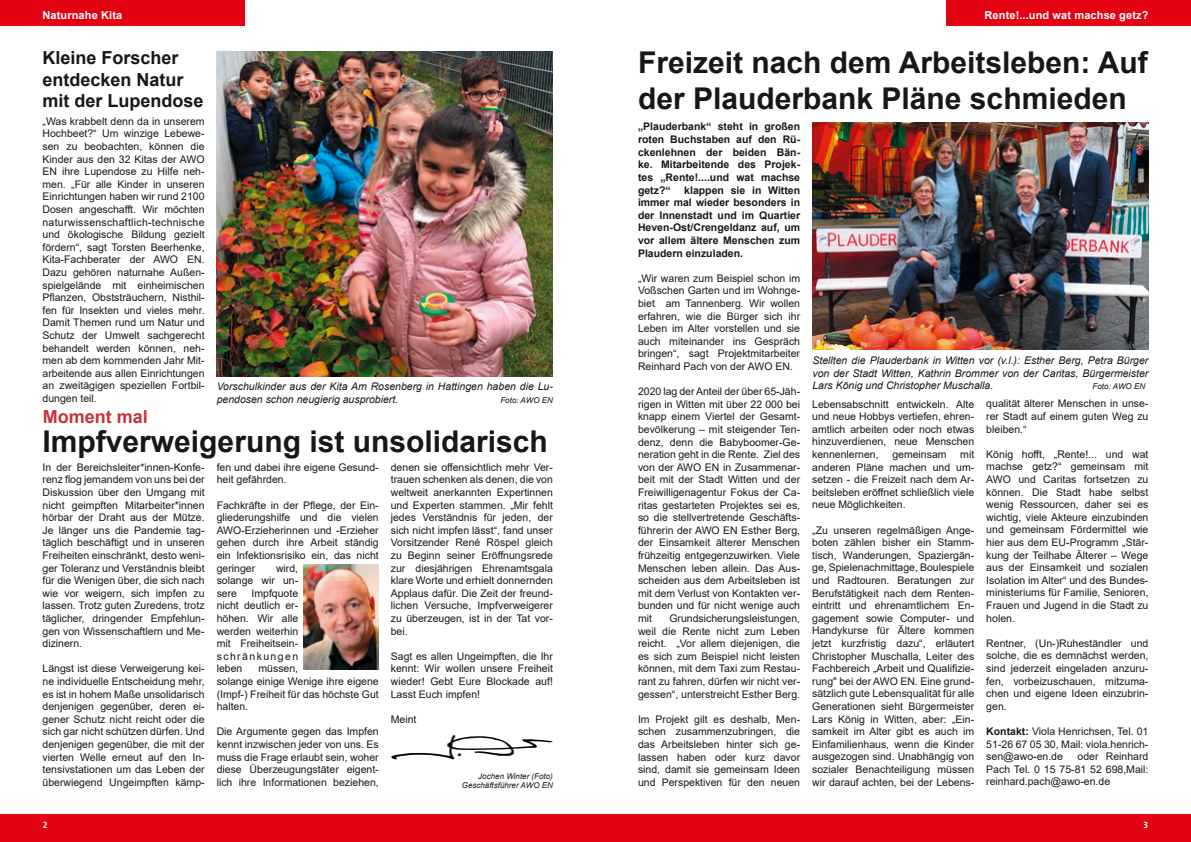
<style>
.page{position:relative;width:1191px;height:842px;background:#fff}
.page>*{position:absolute;margin:0;border:0;box-sizing:border-box;transform-origin:0 0}
.t1{font:700 30px/36px "Arial";color:#181716}
.t2{font:700 18px/21.6px "Arial";color:#181716}
.t3{font:700 18px "Arial";color:#c5333c}
.t4{font:700 11px "Arial";letter-spacing:.01em;color:#fff}
.t5{font:10.5px/12.6px "Arial";color:#181716;text-align:justify}
.t6{font:700 10.5px/12.6px "Arial";color:#181716;text-align:justify}
.t7{font:italic 10.5px/12.6px "Arial";color:#181716;text-align:justify}
.t8{font:700 9px "AWO Fago Office";color:#fff}
.t9{font:italic 8px/9.6px "Arial";color:#181716;text-align:right}
.s1{font-weight:700}
</style>
<div class="page">
<div style="left:0;top:814px;width:1191px;height:28px;background:#e30211"></div>
<div style="left:0;top:0;width:245px;height:26px;background:#e30211"></div>
<div style="left:946px;top:0;width:245px;height:26px;background:#e30211"></div>
<img style="left:304px;top:564px;width:74px;height:105px">
<img style="left:391px;top:735px;width:162px;height:25px">
<img style="left:812px;top:123px;width:336px;height:227px">
<img style="left:217px;top:51px;width:336px;height:326px">
<p class="t4" style="left:43px;top:8px;width:81px">Naturnahe Kita</p>
<p class="t4" style="left:984px;top:8px;width:165px">Rente!...und wat machse getz?</p>
<h2 class="t2" style="left:43px;top:47px;width:163px">Kleine Forscher entdecken Natur mit der Lupendose</h2>
<p class="t5" style="left:43px;top:115px;width:164px">„Was krabbelt denn da in unserem Hochbeet?“ Um winzige Lebewe&shy;sen zu beobachten, können die Kinder aus den 32 Kitas der AWO EN ihre Lupendose zu Hilfe neh&shy;men. „Für alle Kinder in unseren Einrichtungen haben wir rund 2100<br>Dosen angeschafft. Wir möchten naturwissenschaftlich-technische und ökologische Bildung gezielt fördern“, sagt Torsten Beerhenke, Kita-Fachberater der AWO EN.<br>Dazu gehören naturnahe Außen&shy;spielgelände mit einheimischen Pflanzen, Obststräuchern, Nisthil&shy;fen für Insekten und vieles mehr.<br>Damit Themen rund um Natur und Schutz der Umwelt sachgerecht behandelt werden können, neh&shy;men ab dem kommenden Jahr Mit&shy;arbeitende aus allen Einrichtungen an zweitägigen speziellen Fortbil&shy;dungen teil.</p>
<h2 class="t3" style="left:43px;top:404px;width:107px">Moment mal</h2>
<p class="t7" style="left:217px;top:380px;width:338px">Vorschulkinder aus der Kita Am Rosenberg in Hattingen haben die Lu&shy;pendosen schon neugierig ausprobiert.</p>
<p class="t9" style="left:500px;top:395px;width:54px">Foto: AWO EN</p>
<h1 class="t1" style="left:43px;top:424px;width:507px">Impfverweigerung ist unsolidarisch</h1>
<p class="t5" style="left:43px;top:461px;width:164px">In der Bereichsleiter*innen-Konfe&shy;renz flog jemandem von uns bei der Diskussion über den Umgang mit nicht geimpften Mitarbeiter*innen hörbar der Draht aus der Mütze.<br>Je länger uns die Pandemie tag&shy;täglich beschäftigt und in unseren Freiheiten einschränkt, desto weni&shy;ger Toleranz und Verständnis bleibt für die Wenigen über, die sich nach wie vor weigern, sich impfen zu lassen. Trotz guten Zuredens, trotz täglicher, dringender Empfehlun&shy;gen von Wissenschaftlern und Me&shy;dizinern.</p>
<p class="t5" style="left:43px;top:662px;width:164px">Längst ist diese Verweigerung kei&shy;ne individuelle Entscheidung mehr, es ist in hohem Maße unsolidarisch denjenigen gegenüber, deren ei&shy;gener Schutz nicht reicht oder die sich gar nicht schützen dürfen. Und denjenigen gegenüber, die mit der vierten Welle erneut auf den In&shy;tensivstationen um das Leben der überwiegend Ungeimpften kämp-</p>
<p class="t5" style="left:217px;top:461px;width:164px">fen und dabei ihre eigene Gesund&shy;heit gefährden.</p>
<p class="t5" style="left:217px;top:498px;width:164px">Fachkräfte in der Pflege, der Ein&shy;gliederungshilfe und die vielen AWO-Erzieherinnen und -Erzieher gehen durch ihre Arbeit ständig ein Infektionsrisiko ein, das nicht geringer</p>
<p class="t5" style="left:391px;top:461px;width:164px">denen sie offensichtlich mehr Ver&shy;trauen schenken als denen, die von weltweit anerkannten Expertinnen und Experten stammen. „Mir fehlt jedes Verständnis für jeden, der sich nicht impfen lässt“, fand unser Vorsitzender René Röspel gleich zu Beginn seiner Eröffnungsrede zur diesjährigen Ehrenamtsgala klare Worte und erhielt donnernden Applaus dafür. Die Zeit der freund&shy;lichen Versuche, Impfverweigerer zu überzeugen, ist in der Tat vor&shy;bei.</p>
<p class="t5" style="left:391px;top:650px;width:164px">Sagt es allen Ungeimpften, die Ihr kennt: Wir wollen unsere Freiheit wieder! Gebt Eure Blockade auf!<br>Lasst Euch impfen!</p>
<p class="t5" style="left:391px;top:713px;width:27px">Meint</p>
<p class="t5" style="left:217px;top:561px;width:83px;text-indent:59px">wird, solange wir un&shy;sere</p>
<p class="t5" style="left:217px;top:587px;width:83px;text-indent:35px">Impfquote nicht deutlich er&shy;höhen. Wir alle werden weiterhin mit Freiheitsein&shy;schränkungen leben</p>
<p class="t5" style="left:217px;top:662px;width:164px;text-align:left;text-indent:42px">müssen,<br>solange einige Wenige ihre eigene (Impf-) Freiheit für das höchste Gut halten.</p>
<p class="t5" style="left:217px;top:725px;width:164px">Die Argumente gegen das Impfen kennt inzwischen jeder von uns. Es muss die Frage erlaubt sein, woher diese Überzeugungstäter eigent&shy;lich ihre Informationen beziehen,</p>
<p class="t9" style="left:462px;top:771px;width:93px">Jochen Winter (Foto)<br>Geschäftsführer AWO EN</p>
<h1 class="t1" style="left:638px;top:45px;width:511px">Freizeit nach dem Arbeitsleben: Auf der Plauderbank Pläne schmieden</h1>
<p class="t6" style="left:638px;top:121px;width:164px">„Plauderbank“ steht in großen roten Buchstaben auf den Rü&shy;ckenlehnen der beiden Bän&shy;ke. Mitarbeitende des Projek&shy;tes „Rente!....und wat machse getz?“</p>
<p class="t6" style="left:638px;top:184px;width:164px;text-indent:46px">klappen sie in Witten immer mal wieder besonders in der Innenstadt und im Quartier Heven-Ost/Crengeldanz auf, um vor allem ältere Menschen zum Plaudern einzuladen.</p>
<p class="t5" style="left:638px;top:272px;width:164px">„Wir waren zum Beispiel schon im Voßschen Garten und im Wohnge&shy;biet am Tannenberg. Wir wollen erfahren, wie die Bürger sich ihr Leben im Alter vorstellen und sie auch miteinander ins Gespräch bringen“, sagt Projektmitarbeiter Reinhard Pach von der AWO EN.</p>
<p class="t5" style="left:638px;top:385px;width:164px">2020 lag der Anteil der über 65-Jäh&shy;rigen in Witten mit über 22 000 bei knapp einem Viertel der Gesamt&shy;bevölkerung – mit steigender Ten&shy;denz, denn die Babyboomer-Ge&shy;neration geht in die Rente. Ziel des von der AWO EN in Zusammenar&shy;beit mit der Stadt Witten und der Freiwilligenagentur Fokus der Ca&shy;ritas gestarteten Projektes sei es, so die stellvertretende Geschäfts&shy;führerin der AWO EN Esther Berg, der Einsamkeit älterer Menschen frühzeitig entgegenzuwirken. Viele Menschen leben allein. Das Aus&shy;scheiden aus dem Arbeitsleben ist mit dem Verlust von Kontakten ver&shy;bunden und für nicht wenige auch mit</p>
<p class="t7" style="left:812px;top:354px;width:337px">Stellten die Plauderbank in Witten vor (v.l.): Esther Berg, Petra Bürger von der Stadt Witten, Kathrin Brommer von der Caritas, Bürgermeister Lars König und Christopher Muschalla.</p>
<p class="t9" style="left:1092px;top:382px;width:54px">Foto: AWO EN</p>
<p class="t5" style="left:986px;top:397px;width:164px">qualität älterer Menschen in unse&shy;rer Stadt auf einem guten Weg zu bleiben.“</p>
<p class="t5" style="left:986px;top:448px;width:164px">König hofft, „Rente!... und wat machse getz?“ gemeinsam mit AWO und Caritas fortsetzen zu können. Die Stadt habe selbst wenig Ressourcen, daher sei es wichtig, viele Akteure einzubinden und gemeinsam Fördermittel wie hier aus dem EU-Programm „Stär&shy;kung der Teilhabe Älterer – Wege aus der Einsamkeit und sozialen Isolation im Alter“ und des Bundes&shy;ministeriums für Familie, Senioren, Frauen und Jugend in die Stadt zu holen.</p>
<p class="t5" style="left:986px;top:637px;width:164px">Rentner, (Un-)Ruheständler und solche, die es demnächst werden, sind jederzeit eingeladen anzuru&shy;fen, vorbeizuschauen, mitzuma&shy;chen und eigene Ideen einzubrin&shy;gen.</p>
<p class="t5" style="left:986px;top:725px;width:164px"><span class="s1">Kontakt:</span> Viola Henrichsen, Tel. 01<br>51-26 67 05 30, Mail: viola.henrich&shy;sen@awo-en.de</p>
<p class="t5" style="left:812px;top:397px;width:164px">Lebensabschnitt entwickeln. Alte und neue Hobbys vertiefen, ehren&shy;amtlich arbeiten oder noch etwas hinzuverdienen, neue Menschen kennenlernen,</p>
<p class="t5" style="left:812px;top:448px;width:164px;text-indent:148px">mit anderen Pläne machen und um&shy;setzen - die Freizeit nach dem Ar&shy;beitsleben eröffnet schließlich viele neue Möglichkeiten.</p>
<p class="t5" style="left:812px;top:523px;width:164px">„Zu unseren regelmäßigen Ange&shy;boten zählen bisher ein Stamm&shy;tisch, Wanderungen, Spaziergän&shy;ge, Spielenachmittage, Boulespiele und Radtouren. Beratungen zur Berufstätigkeit nach dem Renten&shy;eintritt und ehrenamtlichem En&shy;gagement sowie Computer- und Handykurse für Ältere kommen jetzt kurzfristig dazu“, erläutert Christopher Muschalla, Leiter des Fachbereich „Arbeit und Qualifizie&shy;rung" bei der AWO EN. Eine grund&shy;sätzlich gute Lebensqualität für alle Generationen sieht Bürgermeister Lars König in Witten, aber: „Ein&shy;samkeit im Alter gibt es auch im Einfamilienhaus, wenn die Kinder ausgezogen sind. Unabhängig von sozialer Benachteiligung müssen wir darauf achten, bei der Lebens-</p>
<p class="t5" style="left:892px;top:448px;width:56px">gemeinsam</p>
<p class="t5" style="left:638px;top:612px;width:164px;text-indent:31px">Grundsicherungsleistungen, weil die Rente nicht zum Leben reicht. „Vor allem diejenigen, die es sich zum Beispiel nicht leisten können, mit dem Taxi zum Restau&shy;rant zu fahren, dürfen wir nicht ver&shy;gessen“, unterstreicht Esther Berg.</p>
<p class="t5" style="left:638px;top:713px;width:164px">Im Projekt gilt es deshalb, Men&shy;schen zusammenzubringen, die das Arbeitsleben hinter sich ge&shy;lassen haben oder kurz davor sind, damit sie gemeinsam Ideen und Perspektiven für den neuen</p>
<p class="t5" style="left:986px;top:750px;width:164px;text-indent:91px">oder Reinhard Pach Tel. 0 15 75-81 52 698,Mail: reinhard.pach@awo-en.de</p>
<p class="t8" style="left:43px;top:819px;width:7px">2</p>
<p class="t8" style="left:1143px;top:819px;width:7px">3</p>
</div>
